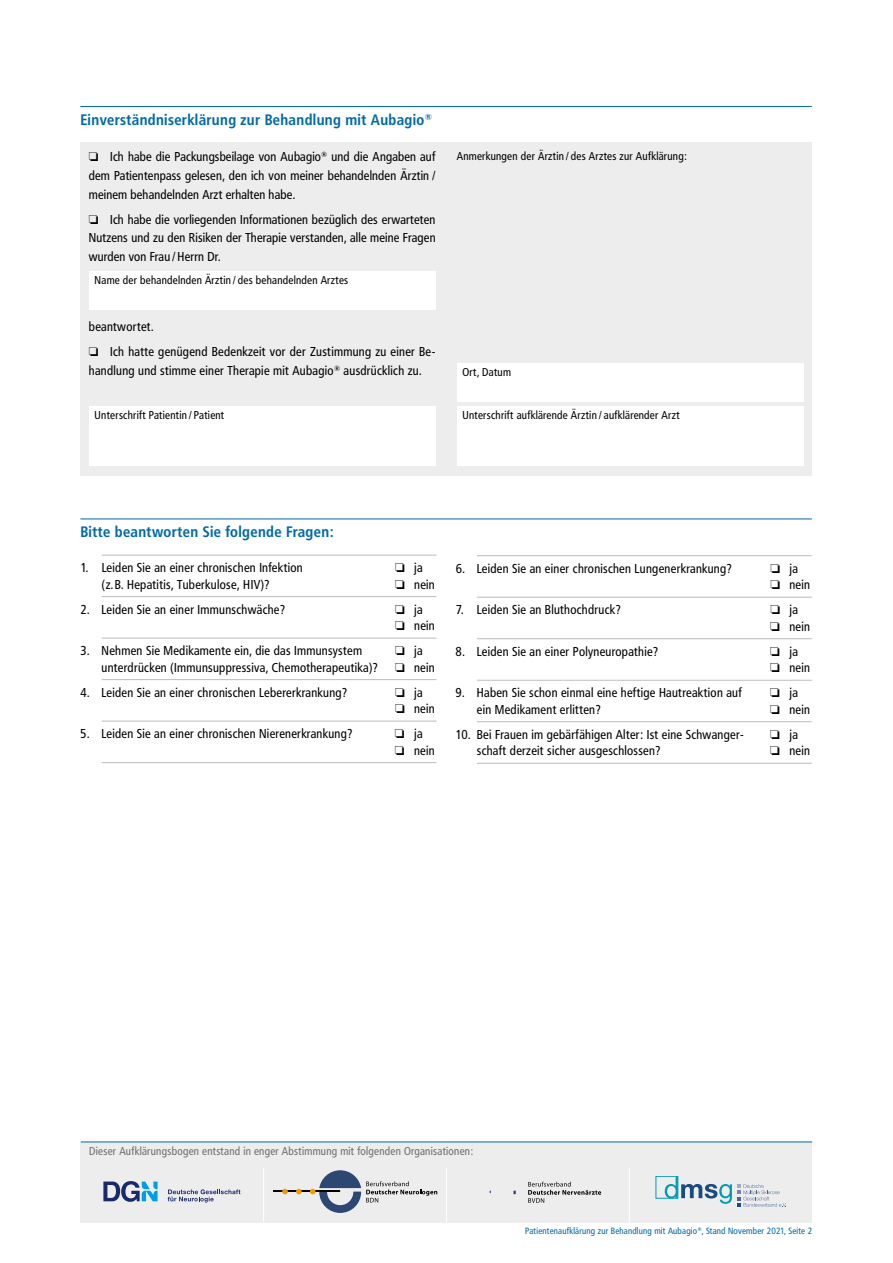
<style>
.page{position:relative;width:893px;height:1263px;background:#fff}
.page>*{position:absolute;margin:0;border:0;box-sizing:border-box;transform-origin:0 0}
.t1{font:700 15px "Frutiger Condensed BQ";letter-spacing:.025em;color:#0069a9}
.t2{font:12.75px/18.8px "Frutiger Condensed BQ";letter-spacing:.025em;color:#000;text-align:justify}
.t3{font:11.25px "Frutiger Condensed BQ";letter-spacing:.025em;color:#000}
.t4{font:11.25px "Frutiger Condensed BQ";letter-spacing:.025em;color:#706f6f}
.t5{font:9px "Frutiger Condensed BQ";letter-spacing:.025em;color:#0069a9}
</style>
<div class="page">
<div style="left:81px;top:1142px;width:731px;height:80px;background:#ededed"></div>
<hr style="left:81px;top:1142px;width:731px;height:1px;background:#0069a9">
<hr style="left:263px;top:1167px;width:1px;height:55px;background:#fff">
<hr style="left:446px;top:1167px;width:1px;height:55px;background:#fff">
<hr style="left:629px;top:1167px;width:1px;height:55px;background:#fff">
<hr style="left:274px;top:1191px;width:66px;height:1px;background:#000">
<svg style="left:310px;top:1170px;width:127px;height:43px"></svg>
<svg style="left:296px;top:1189px;width:6px;height:5px"></svg>
<svg style="left:282px;top:1189px;width:6px;height:5px"></svg>
<svg style="left:528px;top:1182px;width:73px;height:21px"></svg>
<img style="left:489px;top:1190px;width:27px;height:5px">
<div style="left:80px;top:142px;width:732px;height:334px;background:#ededed"></div>
<hr style="left:80px;top:106px;width:732px;height:1px;background:#0069a9">
<div style="left:89px;top:272px;width:346px;height:38px;background:#fff"></div>
<div style="left:89px;top:406px;width:346px;height:60px;background:#fff"></div>
<div style="left:457px;top:406px;width:346px;height:60px;background:#fff"></div>
<div style="left:457px;top:364px;width:346px;height:38px;background:#fff"></div>
<hr style="left:80px;top:519px;width:732px;height:1px;background:#0069a9">
<hr style="left:102px;top:555px;width:335px;height:1px;background:#bcbcbc">
<hr style="left:102px;top:596px;width:335px;height:1px;background:#bcbcbc">
<hr style="left:102px;top:638px;width:335px;height:1px;background:#bcbcbc">
<hr style="left:102px;top:679px;width:335px;height:1px;background:#bcbcbc">
<hr style="left:102px;top:721px;width:335px;height:1px;background:#bcbcbc">
<hr style="left:102px;top:762px;width:335px;height:1px;background:#bcbcbc">
<hr style="left:477px;top:555px;width:335px;height:1px;background:#bcbcbc">
<hr style="left:477px;top:597px;width:335px;height:1px;background:#bcbcbc">
<hr style="left:477px;top:638px;width:335px;height:1px;background:#bcbcbc">
<hr style="left:477px;top:680px;width:335px;height:1px;background:#bcbcbc">
<hr style="left:477px;top:721px;width:335px;height:1px;background:#bcbcbc">
<hr style="left:477px;top:763px;width:335px;height:1px;background:#bcbcbc">
<svg style="left:103px;top:1181px;width:55px;height:21px"></svg>
<svg style="left:168px;top:1189px;width:72px;height:13px"></svg>
<svg style="left:665px;top:1176px;width:121px;height:31px"></svg>
<p class="t1" style="left:80px;top:110px;width:353px">Einverständniserklärung zur Behandlung mit Aubagio<sup>®</sup></p>
<p class="t2" style="left:89px;top:147px;width:348px">□ Ich habe die Packungsbeilage von Aubagio<sup>®</sup> und die Angaben auf dem Patientenpass gelesen, den ich von meiner behandelnden Ärztin / meinem behandelnden Arzt erhalten habe.</p>
<p class="t2" style="left:89px;top:210px;width:348px">□ Ich habe die vorliegenden Informationen bezüglich des erwarteten Nutzens und zu den Risiken der Therapie verstanden, alle meine Fragen wurden von Frau / Herrn Dr.</p>
<p class="t3" style="left:95px;top:273px;width:255px">Name der behandelnden Ärztin / des behandelnden Arztes</p>
<p class="t2" style="left:89px;top:317px;width:66px">beantwortet.</p>
<p class="t2" style="left:89px;top:342px;width:348px">□ Ich hatte genügend Bedenkzeit vor der Zustimmung zu einer Be&shy;handlung und stimme einer Therapie mit Aubagio<sup>®</sup> ausdrücklich zu.</p>
<p class="t3" style="left:457px;top:149px;width:232px">Anmerkungen der Ärztin / des Arztes zur Aufklärung:</p>
<p class="t3" style="left:462px;top:365px;width:50px">Ort, Datum</p>
<p class="t3" style="left:95px;top:408px;width:131px">Unterschrift Patientin / Patient</p>
<p class="t3" style="left:462px;top:408px;width:219px">Unterschrift aufklärende Ärztin / aufklärender Arzt</p>
<p class="t1" style="left:80px;top:522px;width:254px">Bitte beantworten Sie folgende Fragen:</p>
<p class="t2" style="left:80px;top:558px;width:224px">1. Leiden Sie an einer chronischen Infektion</p>
<p class="t2" style="left:395px;top:558px;width:29px">□ ja</p>
<p class="t2" style="left:102px;top:575px;width:169px">(z.B. Hepatitis, Tuberkulose, HIV)?</p>
<p class="t2" style="left:395px;top:575px;width:41px">□ nein</p>
<p class="t2" style="left:80px;top:600px;width:206px">2. Leiden Sie an einer Immunschwäche?</p>
<p class="t2" style="left:395px;top:600px;width:29px">□ ja</p>
<p class="t2" style="left:395px;top:616px;width:41px">□ nein</p>
<p class="t2" style="left:80px;top:641px;width:283px">3. Nehmen Sie Medikamente ein, die das Immunsystem</p>
<p class="t2" style="left:395px;top:641px;width:29px">□ ja</p>
<p class="t2" style="left:102px;top:658px;width:278px">unterdrücken (Immunsuppressiva, Chemotherapeutika)?</p>
<p class="t2" style="left:395px;top:658px;width:41px">□ nein</p>
<p class="t2" style="left:80px;top:683px;width:268px">4. Leiden Sie an einer chronischen Lebererkrankung?</p>
<p class="t2" style="left:395px;top:683px;width:29px">□ ja</p>
<p class="t2" style="left:395px;top:699px;width:41px">□ nein</p>
<p class="t2" style="left:80px;top:724px;width:274px">5. Leiden Sie an einer chronischen Nierenerkrankung?</p>
<p class="t2" style="left:395px;top:724px;width:29px">□ ja</p>
<p class="t2" style="left:395px;top:741px;width:41px">□ nein</p>
<p class="t2" style="left:456px;top:559px;width:278px">6. Leiden Sie an einer chronischen Lungenerkrankung?</p>
<p class="t2" style="left:770px;top:559px;width:29px">□ ja</p>
<p class="t2" style="left:770px;top:575px;width:41px">□ nein</p>
<p class="t2" style="left:456px;top:600px;width:167px">7. Leiden Sie an Bluthochdruck?</p>
<p class="t2" style="left:770px;top:600px;width:29px">□ ja</p>
<p class="t2" style="left:770px;top:617px;width:41px">□ nein</p>
<p class="t2" style="left:456px;top:642px;width:204px">8. Leiden Sie an einer Polyneuropathie?</p>
<p class="t2" style="left:770px;top:642px;width:29px">□ ja</p>
<p class="t2" style="left:770px;top:658px;width:41px">□ nein</p>
<p class="t2" style="left:456px;top:683px;width:288px">9. Haben Sie schon einmal eine heftige Hautreaktion auf</p>
<p class="t2" style="left:770px;top:683px;width:29px">□ ja</p>
<p class="t2" style="left:477px;top:700px;width:125px">ein Medikament erlitten?</p>
<p class="t2" style="left:770px;top:700px;width:41px">□ nein</p>
<p class="t2" style="left:456px;top:725px;width:290px">10. Bei Frauen im gebärfähigen Alter: Ist eine Schwanger-</p>
<p class="t2" style="left:770px;top:725px;width:29px">□ ja</p>
<p class="t2" style="left:477px;top:741px;width:185px">schaft derzeit sicher ausgeschlossen?</p>
<p class="t2" style="left:770px;top:741px;width:41px">□ nein</p>
<p class="t4" style="left:89px;top:1144px;width:385px">Dieser Aufklärungsbogen entstand in enger Abstimmung mit folgenden Organisationen:</p>
<p class="t5" style="left:525px;top:1225px;width:288px">Patientenaufklärung zur Behandlung mit Aubagio<sup>®</sup>, Stand November 2021, Seite 2</p>
</div>
